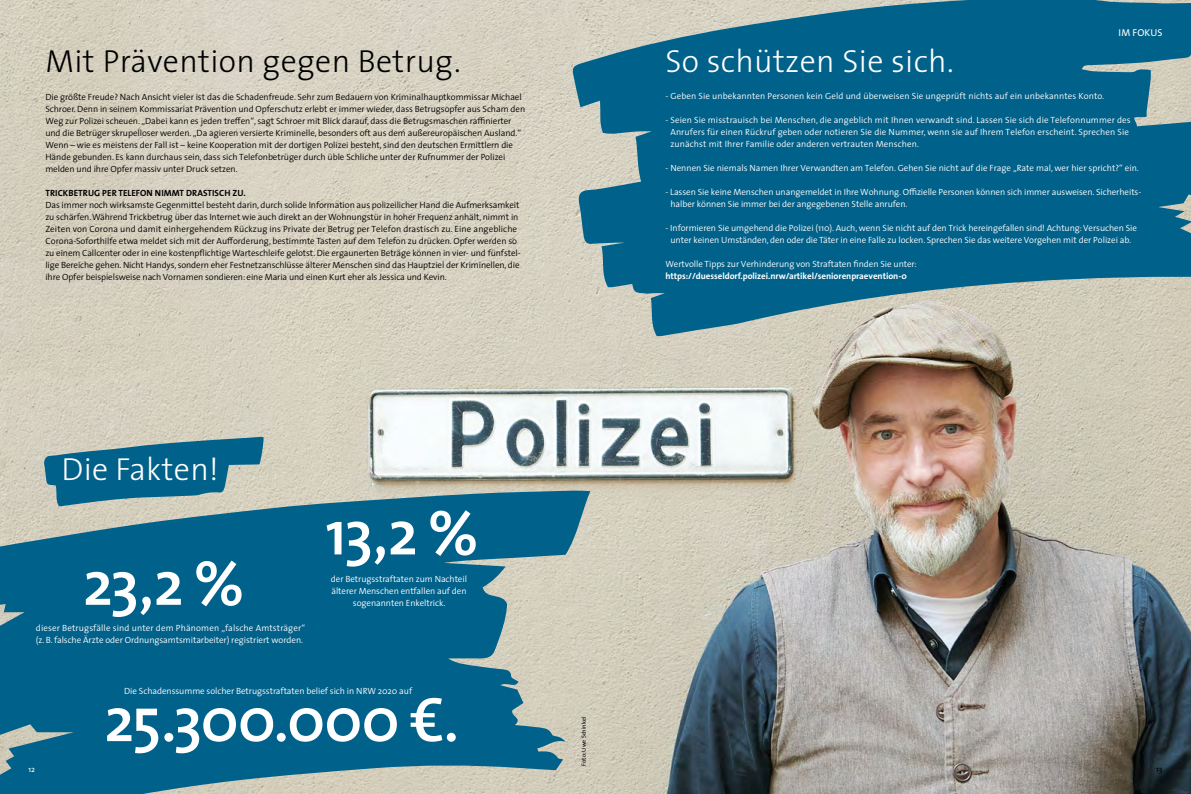
<style>
.page{position:relative;width:1191px;height:794px;background:#fff}
.page>*{position:absolute;margin:0;border:0;box-sizing:border-box;transform-origin:0 0}
.t1{font:600 63.2px "The Sans";letter-spacing:-.03em;color:#fff}
.Copy{font:300 32px "The Sans";letter-spacing:.01em;color:#fff}
.Copy-2{font:300 32px "The Sans";letter-spacing:.01em;color:#000}
.t2{font:10px "The Sans";letter-spacing:.015em;color:#fff}
.Copy-3{font:300 9px/12px "The Sans";letter-spacing:-.005em;color:#000}
.Copy-4{font:300 9px/12px "The Sans";letter-spacing:-.005em;color:#fff}
.Copy-5{font:700 9px "The Sans";letter-spacing:-.005em;color:#fff}
.Copy-6{font:700 9px "The Sans";letter-spacing:.01em;color:#000}
.t3{font:8px "The Sans";color:#000}
.t4{font:8px "The Sans";color:#fff}
.Bildunterschriften{font:6px "The Sans";color:#000}
</style>
<div class="page">
<img style="left:0;top:0;width:1191px;height:794px">
<svg style="left:0;top:490px;width:590px;height:304px;background:#2b7794"></svg>
<svg style="left:43px;top:437px;width:221px;height:69px;background:#47869b"></svg>
<svg style="left:572px;top:0;width:619px;height:336px;background:#2d7895"></svg>
<p class="Copy-2" style="left:45px;top:35px;width:417px">Mit Prävention gegen Betrug.</p>
<p class="Copy-3" style="left:45px;top:91px;width:481px">Die größte Freude? Nach Ansicht vieler ist das die Schadenfreude. Sehr zum Bedauern von Kriminalhauptkommissar Michael Schroer. Denn in seinem Kommissariat Prävention und Opferschutz erlebt er immer wieder, dass Betrugsopfer aus Scham den Weg zur Polizei scheuen. „Dabei kann es jeden treffen“, sagt Schroer mit Blick darauf, dass die Betrugsmaschen raffinierter und die Betrüger skrupelloser werden. „Da agieren versierte Kriminelle, besonders oft aus dem außereuropäischen Ausland.“ Wenn – wie es meistens der Fall ist – keine Kooperation mit der dortigen Polizei besteht, sind den deutschen Ermittlern die Hände gebunden. Es kann durchaus sein, dass sich Telefonbetrüger durch üble Schliche unter der Rufnummer der Polizei melden und ihre Opfer massiv unter Druck setzen.</p>
<p class="Copy-6" style="left:45px;top:186px;width:202px">TRICKBETRUG PER TELEFON NIMMT DRASTISCH ZU.</p>
<p class="Copy-3" style="left:45px;top:199px;width:477px">Das immer noch wirksamste Gegenmittel besteht darin, durch solide Information aus polizeilicher Hand die Aufmerksamkeit zu schärfen. Während Trickbetrug über das Internet wie auch direkt an der Wohnungstür in hoher Frequenz anhält, nimmt in Zeiten von Corona und damit einhergehendem Rückzug ins Private der Betrug per Telefon drastisch zu. Eine angebliche Corona-Soforthilfe etwa meldet sich mit der Aufforderung, bestimmte Tasten auf dem Telefon zu drücken. Opfer werden so zu einem Callcenter oder in eine kostenpflichtige Warteschleife gelotst. Die ergaunerten Beträge können in vier- und fünfstel&shy;lige Bereiche gehen. Nicht Handys, sondern eher Festnetzanschlüsse älterer Menschen sind das Hauptziel der Kriminellen, die ihre Opfer beispielsweise nach Vornamen sondieren: eine Maria und einen Kurt eher als Jessica und Kevin.</p>
<p class="Copy" style="left:61px;top:443px;width:159px">Die Fakten!</p>
<p class="t1" style="left:83px;top:531px;width:163px">23,2 %</p>
<p class="Copy-4" style="left:36px;top:621px;width:271px">dieser Betrugsfälle sind unter dem Phänomen „falsche Amtsträger“ (z. B. falsche Ärzte oder Ordnungsamtsmitarbeiter) registriert worden.</p>
<p class="t1" style="left:325px;top:480px;width:155px">13,2 %</p>
<p class="Copy-4" style="left:331px;top:572px;width:138px;text-align:center">der Betrugsstraftaten zum Nachteil älterer Menschen entfallen auf den sogenannten Enkeltrick.</p>
<p class="t4" style="left:28px;top:762px;width:8px">12</p>
<p class="Copy-4" style="left:124px;top:684px;width:289px">Die Schadenssumme solcher Betrugsstraftaten belief sich in NRW 2020 auf</p>
<p class="t1" style="left:104px;top:667px;width:356px">25.300.000 €.</p>
<p class="Bildunterschriften" style="left:579px;top:765px;width:51px;rotate:-90deg">Foto: Uwe Schinkel</p>
<p class="t2" style="left:1118px;top:24px;width:45px">IM FOKUS</p>
<p class="Copy" style="left:665px;top:35px;width:290px">So schützen Sie sich.</p>
<p class="Copy-4" style="left:665px;top:90px;width:440px">- Geben Sie unbekannten Personen kein Geld und überweisen Sie ungeprüft nichts auf ein unbekanntes Konto.</p>
<p class="Copy-4" style="left:670px;top:114px;width:461px;text-indent:-5px">- Seien Sie misstrauisch bei Menschen, die angeblich mit Ihnen verwandt sind. Lassen Sie sich die Telefonnummer des<br>Anrufers für einen Rückruf geben oder notieren Sie die Nummer, wenn sie auf Ihrem Telefon erscheint. Sprechen Sie zunächst mit Ihrer Familie oder anderen vertrauten Menschen.</p>
<p class="Copy-4" style="left:665px;top:162px;width:475px">- Nennen Sie niemals Namen Ihrer Verwandten am Telefon. Gehen Sie nicht auf die Frage „Rate mal, wer hier spricht?“ ein.</p>
<p class="Copy-4" style="left:670px;top:186px;width:472px;text-indent:-5px">- Lassen Sie keine Menschen unangemeldet in Ihre Wohnung. Offizielle Personen können sich immer ausweisen. Sicherheits&shy;halber können Sie immer bei der angegebenen Stelle anrufen.</p>
<p class="Copy-4" style="left:665px;top:222px;width:473px;text-align:center">- Informieren Sie umgehend die Polizei (110). Auch, wenn Sie nicht auf den Trick hereingefallen sind! Achtung: Versuchen Sie unter keinen Umständen, den oder die Täter in eine Falle zu locken. Sprechen Sie das weitere Vorgehen mit der Polizei ab.</p>
<p class="Copy-4" style="left:665px;top:258px;width:253px">Wertvolle Tipps zur Verhinderung von Straftaten finden Sie unter:</p>
<p class="Copy-5" style="left:665px;top:269px;width:243px">https://duesseldorf.polizei.nrw/artikel/seniorenpraevention-0</p>
<p class="t3" style="left:1156px;top:762px;width:8px">13</p>
</div>
